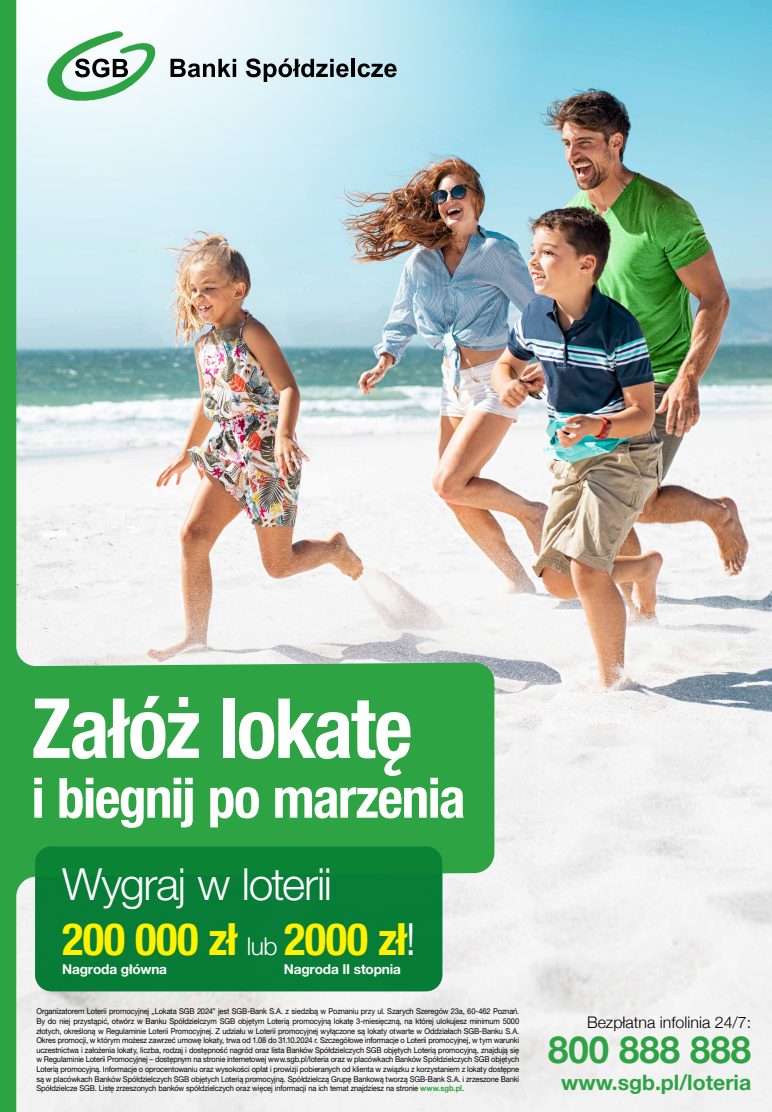
<style>
.page{position:relative;width:772px;height:1112px;background:#fff}
.page>*{position:absolute;margin:0;border:0;box-sizing:border-box;transform-origin:0 0}
.t1{font:700 condensed 83.04px "Helvetica Neue LT Pro";letter-spacing:-.03em;color:#fff}
.t2{font:700 condensed 55.24px "Helvetica Neue LT Pro";letter-spacing:-.03em;color:#fff}
.t3{font:700 condensed 44.56px "Helvetica Neue LT Pro";letter-spacing:-.01em;color:#fff200}
.t4{font:300 44.32px "Helvetica Neue LT Pro";letter-spacing:-.03em;color:#fff}
.t5{font:700 37.24px "Helvetica Neue";color:#2da343}
.t6{font:700 21.2px "Helvetica Neue";color:#2da343}
.t7{font:300 16px "Helvetica Neue";color:#000}
.t8{font:700 13.6px "Helvetica Neue LT Pro";letter-spacing:-.01em;color:#fff}
.t9{font:8px/9.6px "Helvetica Neue LT Pro";letter-spacing:-.015em;color:#000;text-align:justify;scale:.94 1}
.s1{font-weight:300;font-stretch:normal;font-size:24.72px;color:#fff}
.s2{font-weight:300;font-stretch:normal;font-size:44.32px;color:#fff}
.s3{font-weight:700;color:#2da343}
</style>
<div class="page">
<img style="left:494px;top:0;width:277px;height:1111px">
<img style="left:494px;top:0;width:82px;height:263px">
<img style="left:0;top:0;width:494px;height:1111px">
<div style="left:35px;top:846px;width:407px;height:145px;background:#087d37;border-radius:16px"></div>
<h1 class="t1" style="left:31px;top:678px;width:382px">Załóż lokatę</h1>
<h2 class="t2" style="left:31px;top:764px;width:435px">i biegnij po marzenia</h2>
<h3 class="t4" style="left:62px;top:857px;width:271px">Wygraj w loterii</h3>
<h3 class="t3" style="left:62px;top:911px;width:355px">200 000 zł <span class="s1">lub</span> 2000 zł<span class="s2">!</span></h3>
<h3 class="t8" style="left:62px;top:960px;width:106px">Nagroda główna</h3>
<h3 class="t8" style="left:284px;top:960px;width:119px">Nagroda II stopnia</h3>
<p class="t9" style="left:36px;top:1006px;width:515px">Organizatorem Loterii promocyjnej „Lokata SGB 2024” jest SGB-Bank S.A. z siedzibą w Poznaniu przy ul. Szarych Szeregów 23a, 60-462 Poznań.<br>By do niej przystąpić, otwórz w Banku Spółdzielczym SGB objętym Loterią promocyjną lokatę 3-miesięczną, na której ulokujesz minimum 5000 złotych, określoną w Regulaminie Loterii Promocyjnej. Z udziału w Loterii promocyjnej wyłączone są lokaty otwarte w Oddziałach SGB-Banku S.A.<br>Okres promocji, w którym możesz zawrzeć umowę lokaty, trwa od 1.08 do 31.10.2024 r. Szczegółowe informacje o Loterii promocyjnej, w tym warunki uczestnictwa i założenia lokaty, liczba, rodzaj i dostępność nagród oraz lista Banków Spółdzielczych SGB objętych Loterią promocyjną, znajdują się w Regulaminie Loterii Promocyjnej – dostępnym na stronie internetowej www.sgb.pl/loteria oraz w placówkach Banków Spółdzielczych SGB objętych Loterią promocyjną. Informacje o oprocentowaniu oraz wysokości opłat i prowizji pobieranych od klienta w związku z korzystaniem z lokaty dostępne są w placówkach Banków Spółdzielczych SGB objętych Loterią promocyjną. Spółdzielczą Grupę Bankową tworzą SGB-Bank S.A. i zrzeszone Banki Spółdzielcze SGB. Listę zrzeszonych banków spółdzielczych oraz więcej informacji na ich temat znajdziesz na stronie <span class="s3">www.sgb.pl</span>.</p>
<h3 class="t7" style="left:586px;top:1009px;width:166px">Bezpłatna infolinia 24/7:</h3>
<h3 class="t5" style="left:547px;top:1020px;width:204px">800 888 888</h3>
<h3 class="t6" style="left:560px;top:1065px;width:191px">www.sgb.pl/loteria</h3>
</div>
